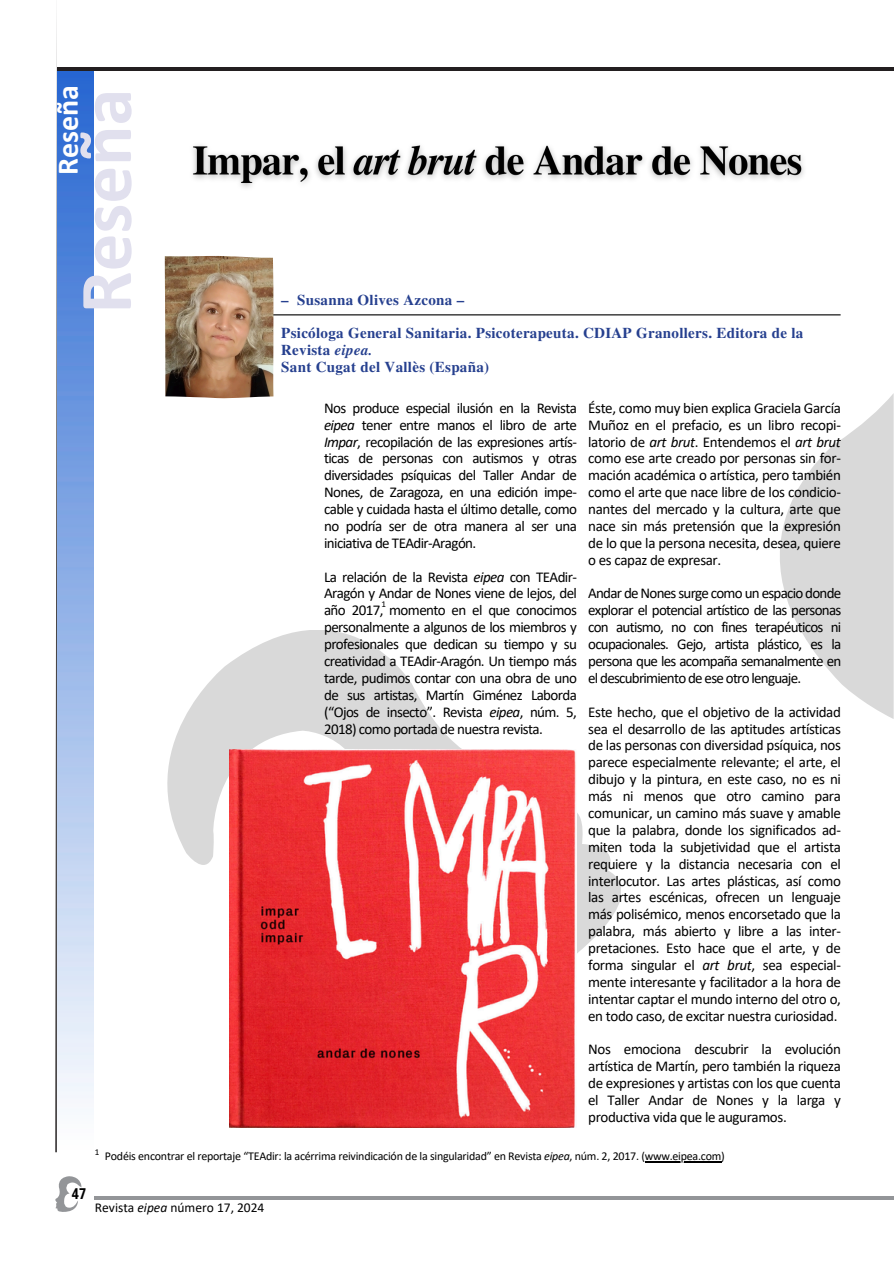
<style>
.page{position:relative;width:894px;height:1264px;background:#fff}
.page>*{position:absolute;margin:0;border:0;box-sizing:border-box;transform-origin:0 0}
.t1{font:700 75px "Calibri";color:#e1e0ee}
.t2{font:700 30px "Calibri";color:#fff}
.t3{font:15px/16.8px "Calibri";letter-spacing:-.03em;color:#000;text-align:justify}
.t4{font:700 15px/16.8px "Free Serif";letter-spacing:.02em;color:#26408f}
.t5{font:700 15px "Open Sans Condensed";color:#000}
.t6{font:13.5px "Calibri";color:#000}
.t7{font:12px "Calibri";letter-spacing:-.02em;color:#000}
.t8{font:9px "Calibri";color:#000}
.s1{font-style:italic}
</style>
<div class="page">
<svg style="left:167px;top:630px;width:454px;height:323px"></svg>
<svg style="left:780px;top:394px;width:113px;height:325px;fill:#d9d9d9"></svg>
<svg style="left:55px;top:1176px;width:26px;height:35px"></svg>
<hr style="left:95px;top:1196px;width:798px;height:3px;background:#939598">
<img style="left:57px;top:71px;width:36px;height:1028px">
<svg style="left:55px;top:16px;width:2px;height:1136px"></svg>
<hr style="left:57px;top:67px;width:836px;height:4px;background:#231f20">
<hr style="left:270px;top:314px;width:570px;height:1px;background:#000">
<img style="left:229px;top:749px;width:347px;height:378px">
<hr style="left:644px;top:1161px;width:77px;height:1px;background:#000">
<img style="left:192px;top:145px;width:612px;height:43px">
<img style="left:165px;top:256px;width:108px;height:142px">
<h4 class="t2" style="left:55px;top:175px;width:91px;rotate:-90deg">Reseña</h4>
<h4 class="t1" style="left:74px;top:313px;width:226px;rotate:-90deg">Reseña</h4>
<h2 class="t4" style="left:281px;top:292px;width:184px">– Susanna Olives Azcona –</h2>
<p class="t4" style="left:281px;top:325px;width:523px">Psicóloga General Sanitaria. Psicoterapeuta. CDIAP Granollers. Editora de la<br>Revista <span class="s1">eipea.<br></span>Sant Cugat del Vallès (España)</p>
<h4 class="t3" style="left:588px;top:400px;width:254px">Éste, como muy bien explica Graciela García Muñoz en el prefacio, es un libro recopi&shy;latorio de <span class="s1">art brut</span>. Entendemos el <span class="s1">art brut </span>como ese arte creado por personas sin for&shy;mación académica o artística, pero también como el arte que nace libre de los condicio&shy;nantes del mercado y la cultura, arte que nace sin más pretensión que la expresión de lo que la persona necesita, desea, quiere o es capaz de expresar.</h4>
<h4 class="t3" style="left:588px;top:586px;width:254px">Andar de Nones surge como un espacio donde explorar el potencial artístico de las personas con autismo, no con fines terapéuticos ni ocupacionales. Gejo, artista plástico, es la persona que les acompaña semanalmente en el descubrimiento de ese otro lenguaje.</h4>
<h4 class="t3" style="left:588px;top:704px;width:254px">Este hecho, que el objetivo de la actividad sea el desarrollo de las aptitudes artísticas de las personas con diversidad psíquica, nos parece especialmente relevante; el arte, el dibujo y la pintura, en este caso, no es ni más ni menos que otro camino para comunicar, un camino más suave y amable que la palabra, donde los significados ad&shy;miten toda la subjetividad que el artista requiere y la distancia necesaria con el interlocutor. Las artes plásticas, así como las artes escénicas, ofrecen un lenguaje más polisémico, menos encorsetado que la palabra, más abierto y libre a las inter&shy;pretaciones. Esto hace que el arte, y de forma singular el <span class="s1">art brut</span>, sea especial&shy;mente interesante y facilitador a la hora de intentar captar el mundo interno del otro o, en todo caso, de excitar nuestra curiosidad.</h4>
<p class="t3" style="left:588px;top:1042px;width:254px">Nos emociona descubrir la evolución artística de Martín, pero también la riqueza de expresiones y artistas con los que cuenta el Taller Andar de Nones y la larga y productiva vida que le auguramos.</p>
<p class="t7" style="left:105px;top:1151px;width:621px">Podéis encontrar el reportaje “TEAdir: la acérrima reivindicación de la singularidad” en Revista <span class="s1">eipea</span>, núm. 2, 2017. (www.eipea.com)</p>
<p class="t3" style="left:324px;top:400px;width:254px">Nos produce especial ilusión en la Revista <span class="s1">eipea</span> tener entre manos el libro de arte <span class="s1">Impar</span>, recopilación de las expresiones artís&shy;ticas de personas con autismos y otras diversidades psíquicas del Taller Andar de Nones, de Zaragoza, en una edición impe&shy;cable y cuidada hasta el último detalle, como no podría ser de otra manera al ser una iniciativa de TEAdir-Aragón.</p>
<h4 class="t3" style="left:324px;top:569px;width:254px">La relación de la Revista <span class="s1">eipea</span> con TEAdir-Aragón y Andar de Nones viene de lejos, del año 2017, momento en el que conocimos personalmente a algunos de los miembros y profesionales que dedican su tiempo y su creatividad a TEAdir-Aragón. Un tiempo más tarde, pudimos contar con una obra de uno de sus artistas, Martín Giménez Laborda (“Ojos de insecto”. Revista <span class="s1">eipea</span>, núm. 5, 2018) como portada de nuestra revista.</h4>
<h4 class="t8" style="left:381px;top:600px;width:6px">1</h4>
<p class="t8" style="left:95px;top:1148px;width:6px">1</p>
<h3 class="t5" style="left:72px;top:1183px;width:16px">47</h3>
<h4 class="t6" style="left:95px;top:1201px;width:171px">Revista <span class="s1">eipea</span> número 17, 2024</h4>
</div>
